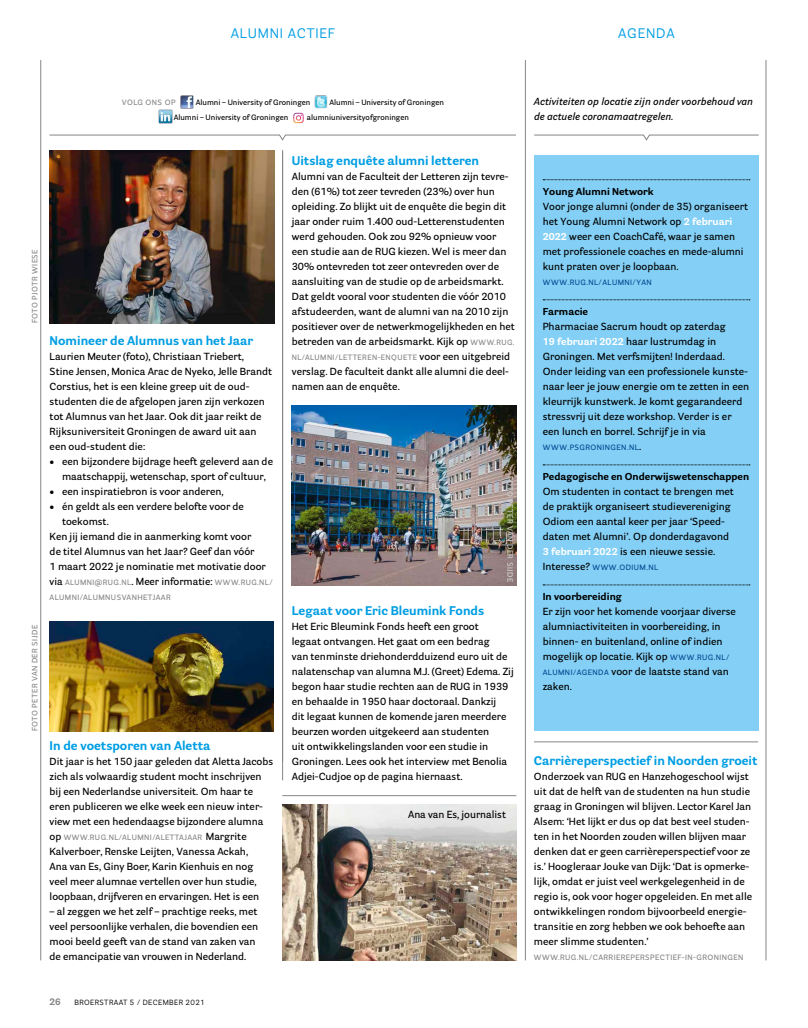
<style>
.page{position:relative;width:808px;height:1028px;background:#fff}
.page>*{position:absolute;margin:0;border:0;box-sizing:border-box;transform-origin:0 0}
.t1{font:13.75px "Parry Grotesque";letter-spacing:.06em;color:#009ee3}
.t2{font:700 12.5px "Parry Grotesque";color:#009ee3}
.t3{font:600 10px/15px "Parry Grotesque";color:#000}
.t4{font:700 10px "Parry Grotesque";color:#000}
.t5{font:italic 600 10px/15px "Parry Grotesque";color:#000}
.t6{font:700 9.38px "Parry Grotesque";color:#878585}
.t7{font:600 7.5px/15px "Parry Grotesque";letter-spacing:.06em;color:#878585}
.t8{font:600 7.5px "Parry Grotesque";color:#000}
.t9{font:600 7.5px "Parry Grotesque";letter-spacing:.06em;color:#004a92}
.t10{font:7.5px "Parry Grotesque";letter-spacing:.06em;color:#000}
.t11{font:600 7.5px "Parry Grotesque";letter-spacing:.06em;color:#d1d1d1}
.s1{font-size:10px;color:#000}
.s2{font-size:7.5px;color:#878585}
.s3{font-weight:700;color:#fff}
.s4{font-size:7.5px;color:#004a92}
</style>
<div class="page">
<div style="left:534px;top:155px;width:224px;height:576px;background:#83cff5"></div>
<hr style="left:282px;top:152px;width:1px;height:628px;background:#878585">
<hr style="left:40px;top:60px;width:1px;height:900px;background:#878585">
<hr style="left:766px;top:60px;width:1px;height:900px;background:#878585">
<svg style="left:534px;top:134px;width:225px;height:7px"></svg>
<hr style="left:282px;top:150px;width:1px;height:612px;background:#878585">
<hr style="left:525px;top:60px;width:1px;height:900px;background:#878585">
<svg style="left:49px;top:134px;width:467px;height:7px"></svg>
<img style="left:180px;top:95px;width:14px;height:14px">
<img style="left:314px;top:95px;width:14px;height:14px">
<svg style="left:159px;top:110px;width:13px;height:13px"></svg>
<svg style="left:293px;top:113px;width:11px;height:10px"></svg>
<img style="left:50px;top:150px;width:224px;height:173px">
<img style="left:292px;top:406px;width:224px;height:179px">
<svg style="left:543px;top:179px;width:207px;height:1px"></svg>
<svg style="left:543px;top:299px;width:207px;height:1px"></svg>
<svg style="left:543px;top:464px;width:207px;height:1px"></svg>
<svg style="left:543px;top:584px;width:207px;height:1px"></svg>
<hr style="left:534px;top:741px;width:224px;height:1px;background:#878585">
<hr style="left:282px;top:795px;width:234px;height:1px;background:#878585">
<img style="left:50px;top:621px;width:224px;height:110px">
<img style="left:282px;top:804px;width:234px;height:156px">
<h1 class="t1" style="left:231px;top:24px;width:105px">ALUMNI ACTIEF</h1>
<h1 class="t1" style="left:618px;top:24px;width:58px">AGENDA</h1>
<p class="t7" style="left:122px;top:95px;width:55px">VOLG ONS OP</p>
<p class="t8" style="left:196px;top:98px;width:116px">Alumni – University of Groningen</p>
<p class="t8" style="left:329px;top:98px;width:116px">Alumni – University of Groningen</p>
<p class="t8" style="left:174px;top:113px;width:116px">Alumni – University of Groningen</p>
<p class="t8" style="left:307px;top:113px;width:104px">alumniuniversityofgroningen</p>
<p class="t7" style="left:27px;top:323px;width:75px;rotate:-90deg">FOTO PJOTR WIESE</p>
<p class="t7" style="left:27px;top:731px;width:107px;rotate:-90deg">FOTO PETER VAN DER SIJDE</p>
<p class="t2" style="left:50px;top:333px;width:205px">Nomineer de Alumnus van het Jaar</p>
<p class="t3" style="left:50px;top:349px;width:224px">Laurien Meuter (foto), Christiaan Triebert,<br>Stine Jensen, Monica Arac de Nyeko, Jelle Brandt Corstius, het is een kleine greep uit de oud&shy;studenten die de afgelopen jaren zijn verkozen tot Alumnus van het Jaar. Ook dit jaar reikt de Rijksuniversiteit Groningen de award uit aan een oud-student die:</p>
<p class="t3" style="left:50px;top:454px;width:225px;text-align:center">• een bijzondere bijdrage heeft geleverd aan de maatschappij, wetenschap, sport of cultuur,</p>
<p class="t3" style="left:50px;top:484px;width:175px">• een inspiratiebron is voor anderen,</p>
<p class="t3" style="left:50px;top:499px;width:196px">• én geldt als een verdere belofte voor de</p>
<p class="t3" style="left:62px;top:514px;width:48px">toekomst.</p>
<p class="t3" style="left:50px;top:529px;width:203px">Ken jij iemand die in aanmerking komt voor</p>
<p class="t3" style="left:50px;top:544px;width:206px">de titel Alumnus van het Jaar? Geef dan vóór</p>
<p class="t3" style="left:50px;top:559px;width:218px">1 maart 2022 je nominatie met motivatie door</p>
<p class="t7" style="left:50px;top:575px;width:224px"><span class="s1">via</span> ALUMNI@RUG.NL<span class="s1">. Meer informatie:</span> WWW.RUG.NL/<br>ALUMNI/ALUMNUSVANHETJAAR</p>
<p class="t2" style="left:50px;top:738px;width:163px">In de voetsporen van Aletta</p>
<p class="t3" style="left:50px;top:754px;width:225px">Dit jaar is het 150 jaar geleden dat Aletta Jacobs zich als volwaardig student mocht inschrijven bij een Nederlandse universiteit. Om haar te eren publiceren we elke week een nieuw inter&shy;view met een hedendaagse bijzondere alumna</p>
<p class="t7" style="left:50px;top:830px;width:199px"><span class="s1">op</span> WWW.RUG.NL/ALUMNI/ALETTAJAAR <span class="s1">Margrite</span></p>
<p class="t3" style="left:50px;top:844px;width:211px">Kalverboer, Renske Leijten, Vanessa Ackah, Ana van Es, Giny Boer, Karin Kienhuis en nog veel meer alumnae vertellen over hun studie, loopbaan, drijfveren en ervaringen. Het is een</p>
<p class="t3" style="left:50px;top:904px;width:210px">– al zeggen we het zelf – prachtige reeks, met veel persoonlijke verhalen, die bovendien een mooi beeld geeft van de stand van zaken van de emancipatie van vrouwen in Nederland.</p>
<p class="t2" style="left:292px;top:153px;width:189px">Uitslag enquête alumni letteren</p>
<p class="t3" style="left:292px;top:169px;width:225px">Alumni van de Faculteit der Letteren zijn tevre&shy;den (61%) tot zeer tevreden (23%) over hun opleiding. Zo blijkt uit de enquête die begin dit jaar onder ruim 1.400 oud-Letterenstudenten werd gehouden. Ook zou 92% opnieuw voor een studie aan de RUG kiezen. Wel is meer dan 30% ontevreden tot zeer ontevreden over de aansluiting van de studie op de arbeidsmarkt.<br>Dat geldt vooral voor studenten die vóór 2010 afstudeerden, want de alumni van na 2010 zijn positiever over de netwerkmogelijkheden en het betreden van de arbeidsmarkt. Kijk op <span class="s2">WWW.RUG.</span></p>
<p class="t7" style="left:292px;top:350px;width:220px">NL/ALUMNI/LETTEREN-ENQUETE <span class="s1">voor een uitgebreid</span></p>
<p class="t3" style="left:292px;top:364px;width:219px">verslag. De faculteit dankt alle alumni die deel&shy;namen aan de enquête.</p>
<p class="t11" style="left:515px;top:476px;width:107px;rotate:90deg">FOTO PETER VAN DER SIJDE</p>
<p class="t2" style="left:292px;top:603px;width:194px">Legaat voor Eric Bleumink Fonds</p>
<p class="t3" style="left:292px;top:619px;width:224px">Het Eric Bleumink Fonds heeft een groot<br>legaat ontvangen. Het gaat om een bedrag<br>van tenminste driehonderdduizend euro uit de nalatenschap van alumna M.J. (Greet) Edema. Zij begon haar studie rechten aan de RUG in 1939 en behaalde in 1950 haar doctoraal. Dankzij<br>dit legaat kunnen de komende jaren meerdere beurzen worden uitgekeerd aan studenten<br>uit ontwikkelingslanden voor een studie in Groningen. Lees ook het interview met Benolia Adjei-Cudjoe op de pagina hiernaast.</p>
<p class="t3" style="left:408px;top:807px;width:99px">Ana van Es, journalist</p>
<p class="t6" style="left:50px;top:996px;width:13px">26</p>
<p class="t10" style="left:74px;top:998px;width:132px">BROERSTRAAT 5 / DECEMBER 2021</p>
<p class="t5" style="left:534px;top:94px;width:220px">Activiteiten op locatie zijn onder voorbehoud van de actuele coronamaatregelen.</p>
<p class="t4" style="left:543px;top:185px;width:113px">Young Alumni Network</p>
<p class="t3" style="left:543px;top:199px;width:207px">Voor jonge alumni (onder de 35) organiseert het Young Alumni Network op <span class="s3">2 februari 2022</span> weer een CoachCafé, waar je samen met professionele coaches en mede-alumni kunt praten over je loopbaan.</p>
<p class="t9" style="left:543px;top:278px;width:110px">WWW.RUG.NL/ALUMNI/YAN</p>
<p class="t4" style="left:543px;top:305px;width:47px">Farmacie</p>
<p class="t3" style="left:543px;top:319px;width:208px">Pharmaciae Sacrum houdt op zaterdag<br><span class="s3">19 februari 2022</span> haar lustrumdag in Groningen. Met verfsmijten! Inderdaad.<br>Onder leiding van een professionele kunste&shy;naar leer je jouw energie om te zetten in een kleurrijk kunstwerk. Je komt gegarandeerd stressvrij uit deze workshop. Verder is er een lunch en borrel. Schrijf je in via</p>
<p class="t9" style="left:543px;top:443px;width:100px">WWW.PSGRONINGEN.NL<span class="s1">.</span></p>
<p class="t4" style="left:543px;top:470px;width:208px">Pedagogische en Onderwijswetenschappen</p>
<p class="t3" style="left:543px;top:484px;width:193px">Om studenten in contact te brengen met de praktijk organiseert studievereniging Odiom een aantal keer per jaar ‘Speed&shy;daten met Alumni’. Op donderdagavond <span class="s3">3 februari 2022</span> is een nieuwe sessie.</p>
<p class="t9" style="left:543px;top:563px;width:117px"><span class="s1">Interesse?</span> WWW.ODIUM.NL</p>
<p class="t4" style="left:543px;top:590px;width:81px">In voorbereiding</p>
<p class="t3" style="left:543px;top:604px;width:195px">Er zijn voor het komende voorjaar diverse alumniactiviteiten in voorbereiding, in binnen- en buitenland, online of indien mogelijk op locatie. Kijk op <span class="s4">WWW.RUG.NL/ ALUMNI/AGENDA</span> voor de laatste stand van zaken.</p>
<p class="t2" style="left:534px;top:753px;width:225px">Carrièreperspectief in Noorden groeit</p>
<p class="t3" style="left:534px;top:769px;width:220px">Onderzoek van RUG en Hanzehogeschool wijst uit dat de helft van de studenten na hun studie graag in Groningen wil blijven. Lector Karel Jan Alsem: ‘Het lijkt er dus op dat best veel studen&shy;ten in het Noorden zouden willen blijven maar denken dat er geen carrièreperspectief voor ze is.’ Hoogleraar Jouke van Dijk: ‘Dat is opmerke&shy;lijk, omdat er juist veel werkgelegenheid in de regio is, ook voor hoger opgeleiden. En met alle ontwikkelingen rondom bijvoorbeeld energie&shy;transitie en zorg hebben we ook behoefte aan meer slimme studenten.’</p>
<p class="t7" style="left:534px;top:950px;width:211px">WWW.RUG.NL/CARRIEREPERSPECTIEF-IN-GRONINGEN</p>
</div>
